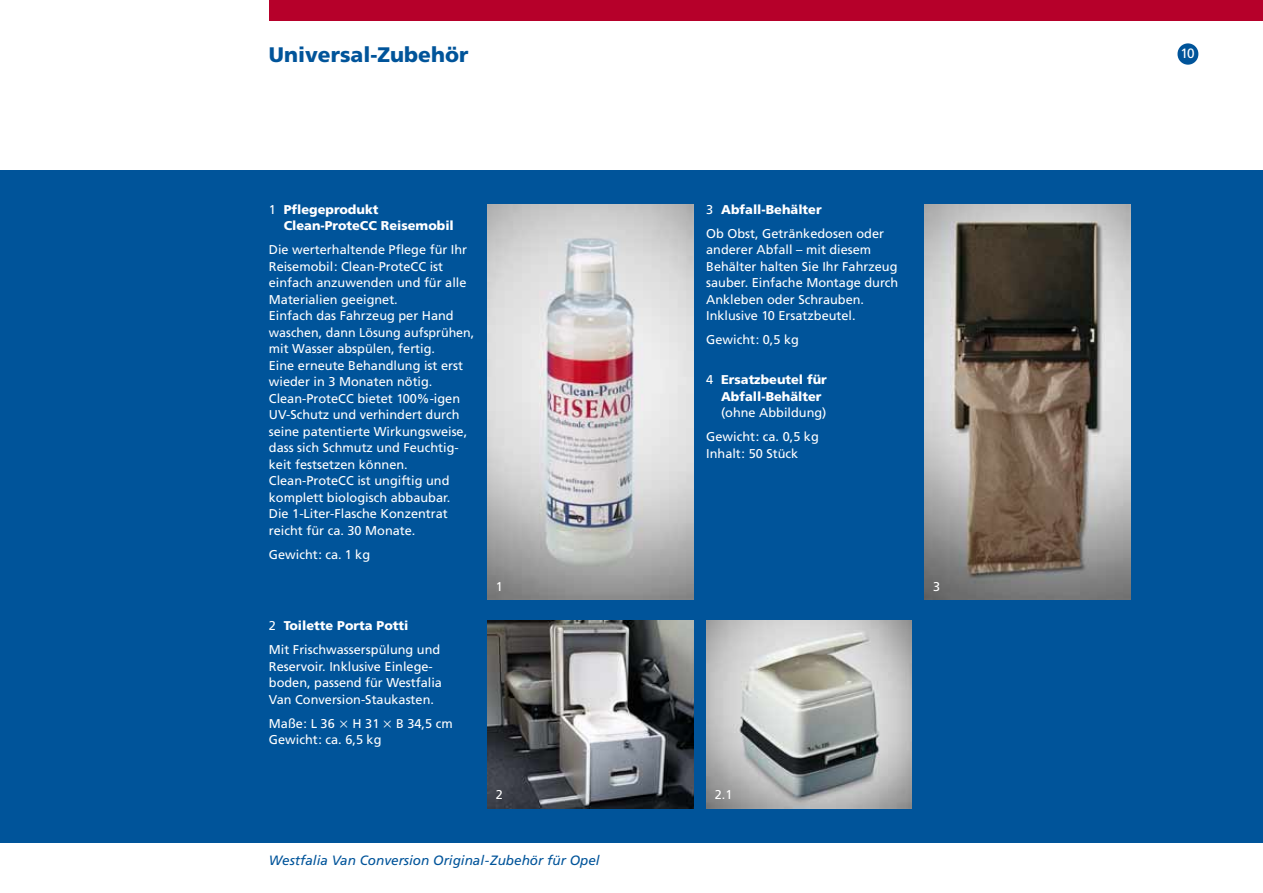
<style>
.page{position:relative;width:1263px;height:893px;background:#fff}
.page>*{position:absolute;margin:0;border:0;box-sizing:border-box;transform-origin:0 0}
.t1{font:900 21px "Frutiger";color:#00549a}
.t2{font:italic 13.5px "Frutiger";color:#00549a}
.t3{font:13.5px "Frutiger";color:#fff}
.t4{font:12.75px/16.5px "Frutiger";color:#fff}
.t5{font:900 12.75px/16.5px "Frutiger";color:#fff}
.s1{font-weight:400}
.s2{font-weight:900}
</style>
<div class="page">
<div style="left:0;top:170px;width:1262px;height:672px;background:#00549a"></div>
<div style="left:269px;top:0;width:993px;height:21px;background:#b6002a"></div>
<div style="left:1178px;top:43px;width:20px;height:22px;background:#00549a;border-radius:10px"></div>
<img style="left:487px;top:621px;width:207px;height:187px">
<img style="left:925px;top:204px;width:205px;height:395px">
<img style="left:487px;top:204px;width:206px;height:395px">
<img style="left:706px;top:621px;width:206px;height:187px">
<h1 class="t1" style="left:269px;top:47px;width:201px">Universal-Zubehör</h1>
<p class="t5" style="left:284px;top:202px;width:172px;text-indent:-15px"><span class="s1">1</span> Pflegeprodukt<br>Clean-ProteCC Reisemobil</p>
<p class="t4" style="left:269px;top:242px;width:207px">Die werterhaltende Pflege für Ihr<br>Reisemobil: Clean-ProteCC ist einfach anzuwenden und für alle<br>Materialien geeignet.<br>Einfach das Fahrzeug per Hand waschen, dann Lösung aufsprühen, mit Wasser abspülen, fertig.<br>Eine erneute Behandlung ist erst wieder in 3 Monaten nötig.<br>Clean-ProteCC bietet 100%-igen<br>UV-Schutz und verhindert durch seine patentierte Wirkungsweise, dass sich Schmutz und Feuchtig&shy;keit festsetzen können.<br>Clean-ProteCC ist ungiftig und komplett biologisch abbaubar.<br>Die 1-Liter-Flasche Konzentrat reicht für ca. 30 Monate.</p>
<p class="t4" style="left:269px;top:547px;width:103px">Gewicht: ca. 1 kg</p>
<p class="t4" style="left:269px;top:614px;width:173px;line-height:24px">2 <span class="s2">Toilette Porta Potti<br></span>Mit Frischwasserspülung und</p>
<p class="t4" style="left:269px;top:659px;width:175px">Reservoir. Inklusive Einlege&shy;boden, passend für Westfalia<br>Van Conversion-Staukasten.</p>
<p class="t4" style="left:269px;top:715px;width:67px">Maße: L 36</p>
<p class="t4" style="left:353px;top:715px;width:28px">H 31</p>
<p class="t4" style="left:396px;top:715px;width:58px">B 34,5 cm</p>
<p class="t4" style="left:269px;top:732px;width:114px">Gewicht: ca. 6,5 kg</p>
<p class="t4" style="left:496px;top:579px;width:9px">1</p>
<p class="t4" style="left:706px;top:198px;width:179px;line-height:24px">3 <span class="s2">Abfall-Behälter<br></span>Ob Obst, Getränkedosen oder</p>
<p class="t4" style="left:706px;top:242px;width:194px">anderer Abfall – mit diesem<br>Behälter halten Sie Ihr Fahrzeug sauber. Einfache Montage durch<br>Ankleben oder Schrauben.<br>Inklusive 10 Ersatzbeutel.</p>
<p class="t4" style="left:706px;top:332px;width:94px">Gewicht: 0,5 kg</p>
<p class="t5" style="left:721px;top:372px;width:107px;text-indent:-15px"><span class="s1">4</span> Ersatzbeutel für<br>Abfall-Behälter</p>
<p class="t4" style="left:706px;top:402px;width:122px;line-height:24px;text-indent:15px">(ohne Abbildung)<br>Gewicht: ca. 0,5 kg</p>
<p class="t4" style="left:706px;top:446px;width:94px">Inhalt: 50 Stück</p>
<p class="t4" style="left:496px;top:787px;width:9px">2</p>
<p class="t4" style="left:715px;top:787px;width:19px">2.1</p>
<p class="t2" style="left:269px;top:855px;width:332px">Westfalia Van Conversion Original-Zubehör für Opel</p>
<p class="t4" style="left:933px;top:579px;width:9px">3</p>
<p class="t3" style="left:1180px;top:48px;width:16px">10</p>
</div>
